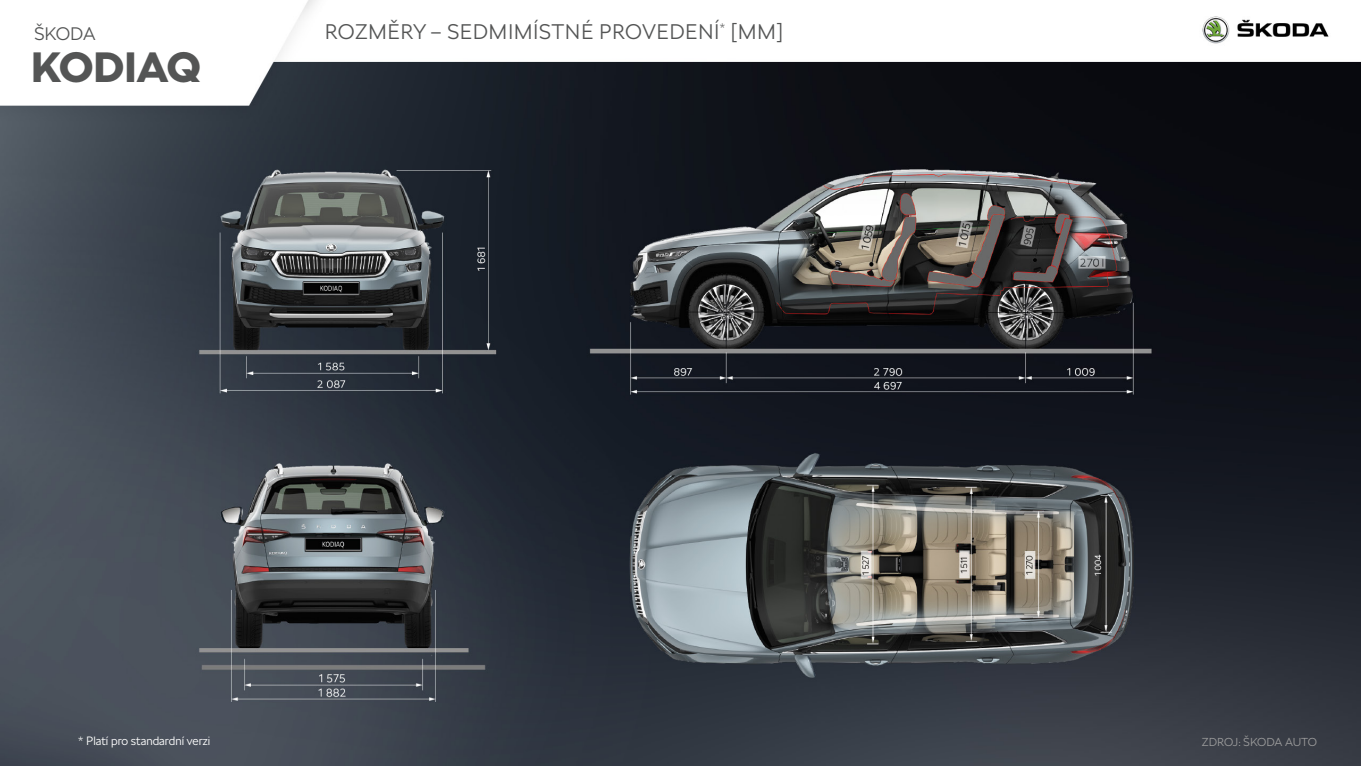
<style>
.page{position:relative;width:1361px;height:766px;background:#fff}
.page>*{position:absolute;margin:0;border:0;box-sizing:border-box;transform-origin:0 0}
.t1{font:900 42px "SKODA Next";letter-spacing:.02em;color:#545555}
.t2{font:300 21px "SKODA Next";letter-spacing:.02em;color:#545555}
.t3{font:300 18px "SKODA Next";letter-spacing:-.01em;color:#545555}
.t4{font:300 12px "SKODA Next";color:#fff}
.t5{font:300 11.4px "SKODA Next";letter-spacing:-.02em;color:#9d9d9d}
</style>
<div class="page">
<img style="left:0;top:0;width:1361px;height:765px">
<p class="t3" style="left:34px;top:23px;width:63px">ŠKODA</p>
<p class="t1" style="left:31px;top:42px;width:171px">KODIAQ</p>
<p class="t2" style="left:325px;top:20px;width:460px">ROZMĚRY – SEDMIMÍSTNÉ PROVEDENÍ<sup>*</sup> [MM]</p>
<p class="t4" style="left:78px;top:733px;width:134px">* Platí pro standardní verzi</p>
<p class="t5" style="left:1202px;top:734px;width:117px">ZDROJ: ŠKODA AUTO</p>
</div>
